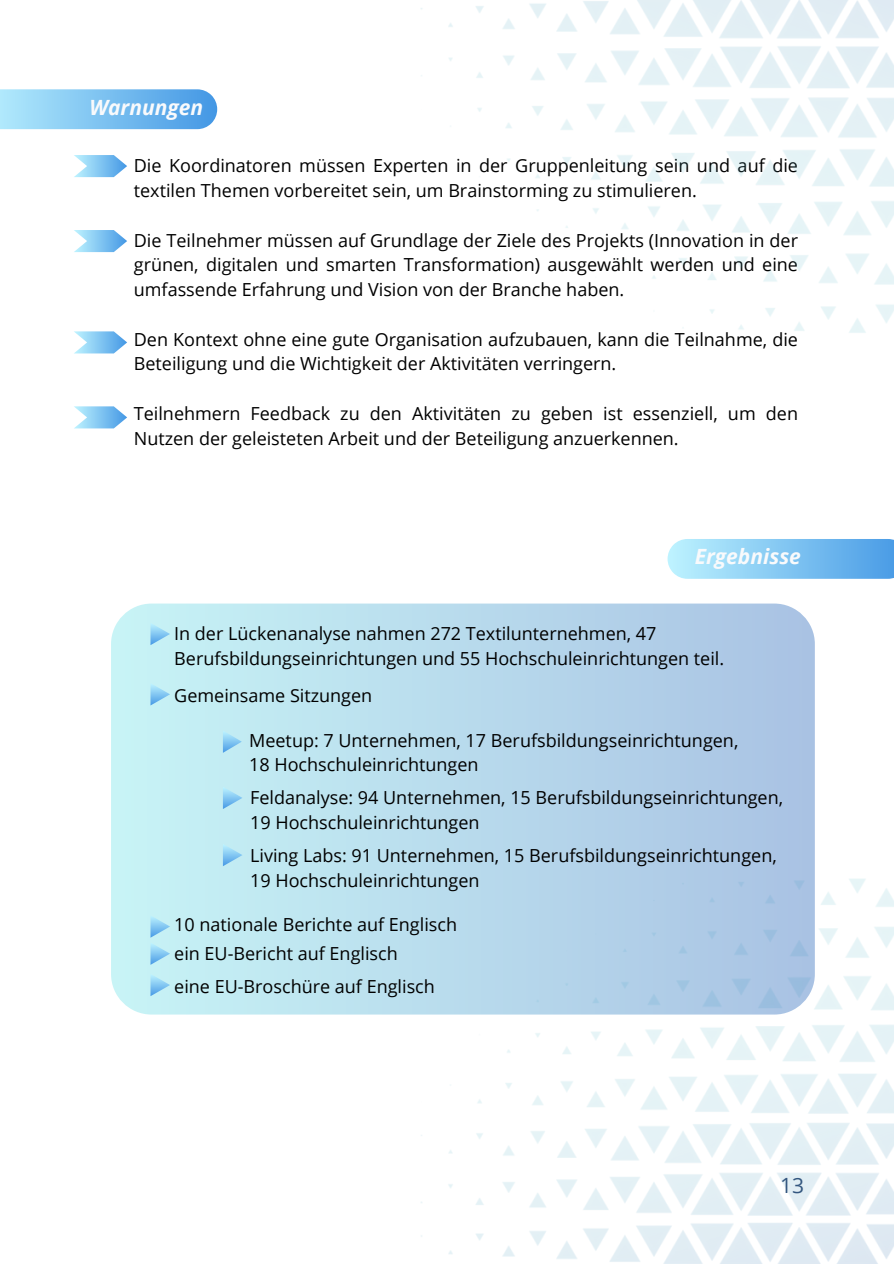
<style>
.page{position:relative;width:894px;height:1264px;background:#fff}
.page>*{position:absolute;margin:0;border:0;box-sizing:border-box;transform-origin:0 0}
.t1{font:italic 700 21px "Open Sans";color:#f9fafc}
.t2{font:21px "Open Sans";color:#33567f}
.t3{font:18px/24.8px "Open Sans";color:#000}
</style>
<div class="page">
<img style="left:287px;top:857px;width:606px;height:406px">
<svg style="left:0;top:89px;width:217px;height:40px;background:#7ec2f0"></svg>
<svg style="left:74px;top:155px;width:53px;height:22px"></svg>
<svg style="left:74px;top:331px;width:53px;height:22px"></svg>
<svg style="left:74px;top:406px;width:53px;height:22px"></svg>
<svg style="left:74px;top:230px;width:53px;height:22px"></svg>
<img style="left:421px;top:0;width:472px;height:333px">
<svg style="left:667px;top:539px;width:226px;height:40px;background:#87c8f2"></svg>
<div style="left:111px;top:603px;width:703px;height:411px;background:linear-gradient(to right,#c8f4f6,#a9c2e3);border-radius:40px"></div>
<svg style="left:150px;top:623px;width:20px;height:22px"></svg>
<svg style="left:150px;top:683px;width:20px;height:22px"></svg>
<svg style="left:150px;top:915px;width:20px;height:49px"></svg>
<svg style="left:150px;top:973px;width:20px;height:23px"></svg>
<svg style="left:223px;top:730px;width:19px;height:22px"></svg>
<svg style="left:223px;top:786px;width:19px;height:23px"></svg>
<svg style="left:223px;top:843px;width:19px;height:23px"></svg>
<p class="t1" style="left:89px;top:92px;width:115px">Warnungen</p>
<h1 class="t3" style="left:134px;top:153px;width:665px">Die Koordinatoren müssen Experten in der Gruppenleitung sein und auf die textilen Themen vorbereitet sein, um Brainstorming zu stimulieren.</h1>
<p class="t3" style="left:134px;top:227px;width:665px;text-align:justify">Die Teilnehmer müssen auf Grundlage der Ziele des Projekts (Innovation in der grünen, digitalen und smarten Transformation) ausgewählt werden und eine umfassende Erfahrung und Vision von der Branche haben.</p>
<p class="t3" style="left:134px;top:326px;width:665px">Den Kontext ohne eine gute Organisation aufzubauen, kann die Teilnahme, die<br>Beteiligung und die Wichtigkeit der Aktivitäten verringern.</p>
<p class="t3" style="left:134px;top:400px;width:665px">Teilnehmern Feedback zu den Aktivitäten zu geben ist essenziell, um den<br>Nutzen der geleisteten Arbeit und der Beteiligung anzuerkennen.</p>
<h1 class="t1" style="left:694px;top:542px;width:108px">Ergebnisse</h1>
<p class="t3" style="left:174px;top:620px;width:551px">In der Lückenanalyse nahmen 272 Textilunternehmen, 47<br>Berufsbildungseinrichtungen und 55 Hochschuleinrichtungen teil.</p>
<p class="t3" style="left:174px;top:682px;width:199px">Gemeinsame Sitzungen</p>
<p class="t3" style="left:249px;top:727px;width:490px">Meetup: 7 Unternehmen, 17 Berufsbildungseinrichtungen,<br>18 Hochschuleinrichtungen</p>
<p class="t3" style="left:250px;top:784px;width:534px">Feldanalyse: 94 Unternehmen, 15 Berufsbildungseinrichtungen,<br>19 Hochschuleinrichtungen</p>
<p class="t3" style="left:250px;top:842px;width:528px">Living Labs: 91 Unternehmen, 15 Berufsbildungseinrichtungen,<br>19 Hochschuleinrichtungen</p>
<p class="t3" style="left:174px;top:912px;width:284px">10 nationale Berichte auf Englisch</p>
<p class="t3" style="left:174px;top:941px;width:225px">ein EU-Bericht auf Englisch</p>
<p class="t3" style="left:174px;top:973px;width:262px">eine EU-Broschüre auf Englisch</p>
<p class="t2" style="left:780px;top:1170px;width:25px">13</p>
</div>
